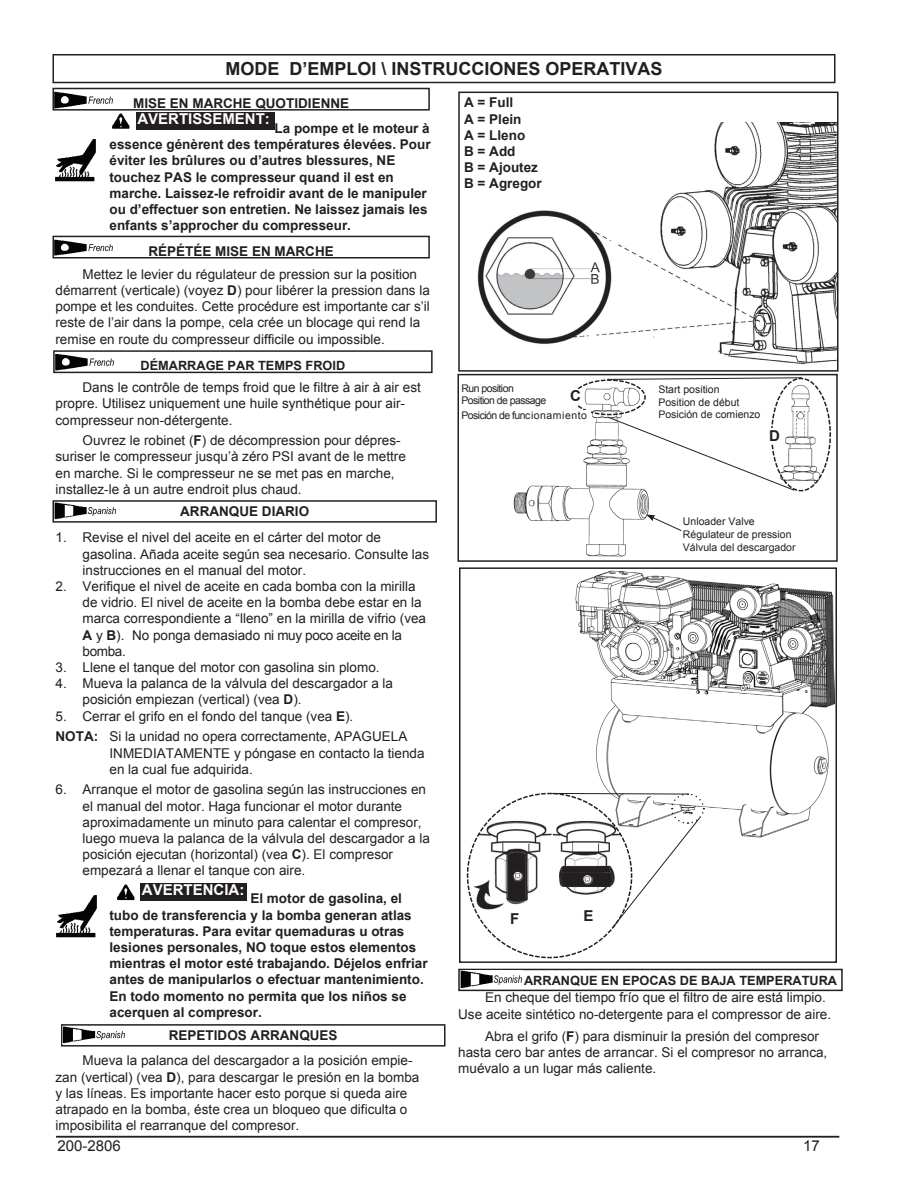
<style>
.page{position:relative;width:918px;height:1188px;background:#fff}
.page>*{position:absolute;margin:0;border:0;box-sizing:border-box;transform-origin:0 0}
.t1{font:700 18px "Arial";color:#231f20}
.t2{font:700 15px "Arial";color:#fff}
.t3{font:15px "Arial";color:#231f20}
.t4{font:700 15px "Arial";color:#231f20}
.t5{font:13.5px/16.2px "Arial";color:#231f20}
.t6{font:700 13.5px/16.2px "Arial";color:#231f20}
.t7{font:700 12.75px "Arial";color:#231f20}
.t8{font:10.5px/12.6px "Arial";color:#231f20}
.t9{font:10.5px/12.6px "Arial";letter-spacing:-.05em;color:#231f20}
.s1{font-weight:700}
</style>
<div class="page">
<hr style="left:56px;top:1136px;width:783px;height:1px;background:#231f20">
<div style="left:52px;top:54px;width:784px;height:29px;border:2px solid #231f20"></div>
<img style="left:112px;top:113px;width:18px;height:16px">
<img style="left:56px;top:139px;width:40px;height:43px">
<div style="left:136px;top:112px;width:139px;height:18px;background:#231f20"></div>
<img style="left:117px;top:884px;width:18px;height:17px">
<img style="left:56px;top:895px;width:41px;height:43px">
<div style="left:140px;top:883px;width:107px;height:18px;background:#231f20"></div>
<div style="left:52px;top:500px;width:385px;height:23px;border:2px solid #231f20"></div>
<img style="left:54px;top:502px;width:62px;height:18px">
<div style="left:61px;top:1024px;width:385px;height:23px;border:2px solid #231f20"></div>
<img style="left:63px;top:1026px;width:62px;height:17px">
<div style="left:52px;top:88px;width:378px;height:23px;border:2px solid #231f20"></div>
<img style="left:55px;top:92px;width:58px;height:16px">
<div style="left:52px;top:236px;width:378px;height:23px;border:2px solid #231f20"></div>
<img style="left:55px;top:240px;width:58px;height:16px">
<img style="left:477px;top:123px;width:358px;height:242px">
<div style="left:458px;top:92px;width:380px;height:280px;border:2px solid #231f20"></div>
<div style="left:458px;top:374px;width:380px;height:188px;border:2px solid #231f20"></div>
<img style="left:513px;top:485px;width:138px;height:72px">
<svg style="left:646px;top:515px;width:36px;height:16px"></svg>
<div style="left:460px;top:383px;width:88px;height:26px;background:#fff"></div>
<div style="left:460px;top:410px;width:131px;height:15px;background:#fff"></div>
<div style="left:463px;top:96px;width:110px;height:112px;background:#fff"></div>
<div style="left:53px;top:350px;width:380px;height:23px;border:2px solid #231f20"></div>
<img style="left:55px;top:354px;width:59px;height:17px">
<div style="left:458px;top:969px;width:385px;height:22px;border:2px solid #231f20"></div>
<img style="left:460px;top:971px;width:62px;height:17px">
<img style="left:575px;top:570px;width:259px;height:267px">
<div style="left:459px;top:567px;width:378px;height:396px;border:2px solid #231f20"></div>
<svg style="left:466px;top:792px;width:239px;height:167px"></svg>
<div style="left:509px;top:912px;width:15px;height:20px;background:#fff"></div>
<div style="left:582px;top:909px;width:16px;height:18px;background:#fff"></div>
<svg style="left:572px;top:377px;width:259px;height:115px"></svg>
<h1 class="t1" style="left:225px;top:57px;width:439px">MODE D’EMPLOI \ INSTRUCCIONES OPERATIVAS</h1>
<p class="t2" style="left:137px;top:109px;width:134px">AVERTISSEMENT:</p>
<p class="t6" style="left:110px;top:121px;width:323px;text-indent:165px">La pompe et le moteur à essence génèrent des températures élevées. Pour éviter les brûlures ou d’autres blessures, NE touchez PAS le compresseur quand il est en marche. Laissez-le refroidir avant de le manipuler ou d’effectuer son entretien. Ne laissez jamais les enfants s’approcher du compresseur.</p>
<p class="t5" style="left:56px;top:266px;width:376px;text-indent:27px">Mettez le levier du régulateur de pression sur la position démarrent (verticale) (voyez <span class="s1">D</span>) pour libérer la pression dans la pompe et les conduites. Cette procédure est importante car s’il reste de l’air dans la pompe, cela crée un blocage qui rend la remise en route du compresseur difficile ou impossible.</p>
<p class="t5" style="left:56px;top:379px;width:367px;text-indent:27px">Dans le contrôle de temps froid que le filtre à air à air est propre. Utilisez uniquement une huile synthétique pour air&shy;compresseur non-détergente.</p>
<p class="t5" style="left:56px;top:433px;width:352px;text-indent:27px">Ouvrez le robinet (<span class="s1">F</span>) de décompression pour dépres&shy;suriser le compresseur jusqu’à zéro PSI avant de le mettre en marche. Si le compresseur ne se met pas en marche, installez-le à un autre endroit plus chaud.</p>
<p class="t5" style="left:83px;top:530px;width:348px;text-indent:-27px">1. Revise el nivel del aceite en el cárter del motor de gasolina. Añada aceite según sea necesario. Consulte las instrucciones en el manual del motor.</p>
<p class="t5" style="left:83px;top:578px;width:345px;text-indent:-27px">2. Verifique el nivel de aceite en cada bomba con la mirilla de vidrio. El nivel de aceite en la bomba debe estar en la marca correspondiente a “lleno” en la mirilla de vifrio (vea <span class="s1">A</span> y <span class="s1">B</span>). No ponga demasiado ni muy poco aceite en la bomba.</p>
<p class="t5" style="left:56px;top:659px;width:326px">3. Llene el tanque del motor con gasolina sin plomo.</p>
<p class="t5" style="left:83px;top:676px;width:312px;text-indent:-27px">4. Mueva la palanca de la válvula del descargador a la posición empiezan (vertical) (vea <span class="s1">D</span>).</p>
<p class="t5" style="left:56px;top:706px;width:353px;line-height:20.7px">5. Cerrar el grifo en el fondo del tanque (vea <span class="s1">E</span>).<br><span class="s1">NOTA:</span> Si la unidad no opera correctamente, APAGUELA</p>
<p class="t5" style="left:110px;top:745px;width:317px">INMEDIATAMENTE y póngase en contacto la tienda en la cual fue adquirida.</p>
<p class="t5" style="left:83px;top:782px;width:349px;text-indent:-27px">6. Arranque el motor de gasolina según las instrucciones en el manual del motor. Haga funcionar el motor durante aproximadamente un minuto para calentar el compresor, luego mueva la palanca de la válvula del descargador a la posición ejecutan (horizontal) (vea <span class="s1">C</span>). El compresor empezará a llenar el tanque con aire.</p>
<p class="t2" style="left:142px;top:880px;width:104px">AVERTENCIA:</p>
<p class="t6" style="left:109px;top:891px;width:320px;text-indent:141px">El motor de gasolina, el tubo de transferencia y la bomba generan atlas temperaturas. Para evitar quemaduras u otras lesiones personales, NO toque estos elementos mientras el motor esté trabajando. Déjelos enfriar antes de manipularlos o efectuar mantenimiento.<br>En todo momento no permita que los niños se acerquen al compresor.</p>
<p class="t5" style="left:55px;top:1053px;width:365px;text-indent:27px">Mueva la palanca del descargador a la posición empie&shy;zan (vertical) (vea <span class="s1">D</span>), para descargar le presión en la bomba y las líneas. Es importante hacer esto porque si queda aire atrapado en la bomba, éste crea un bloqueo que dificulta o imposibilita el rearranque del compresor.</p>
<p class="t6" style="left:464px;top:95px;width:79px">A = Full<br>A = Plein<br>A = Lleno<br>B = Add<br>B = Ajoutez<br>B = Agregor</p>
<p class="t6" style="left:133px;top:95px;width:218px">MISE EN MARCHE QUOTIDIENNE</p>
<p class="t6" style="left:149px;top:243px;width:187px">RÉPÉTÉE MISE EN MARCHE</p>
<p class="t7" style="left:141px;top:357px;width:206px">DÉMARRAGE PAR TEMPS FROID</p>
<p class="t9" style="left:461px;top:382px;width:87px">Run position<br>Position de passage</p>
<p class="t9" style="left:461px;top:409px;width:127px">Posición de funcionamiento</p>
<p class="t8" style="left:658px;top:383px;width:104px">Start position<br>Position de début<br>Posición de comienzo</p>
<p class="t4" style="left:570px;top:386px;width:12px">C</p>
<p class="t4" style="left:769px;top:426px;width:12px">D</p>
<p class="t6" style="left:180px;top:504px;width:130px">ARRANQUE DIARIO</p>
<p class="t8" style="left:683px;top:515px;width:114px">Unloader Valve<br>Régulateur de pression<br>Válvula del descargador</p>
<p class="t4" style="left:510px;top:909px;width:11px">F</p>
<p class="t4" style="left:584px;top:906px;width:12px">E</p>
<p class="t7" style="left:524px;top:972px;width:315px">ARRANQUE EN EPOCAS DE BAJA TEMPERATURA</p>
<p class="t5" style="left:458px;top:990px;width:374px;text-indent:27px">En cheque del tiempo frío que el filtro de aire está limpio.<br>Use aceite sintético no-detergente para el compressor de aire.</p>
<p class="t5" style="left:458px;top:1028px;width:371px;text-indent:27px">Abra el grifo (<span class="s1">F</span>) para disminuir la presión del compresor hasta cero bar antes de arrancar. Si el compresor no arranca, muévalo a un lugar más caliente.</p>
<p class="t6" style="left:169px;top:1028px;width:170px">REPETIDOS ARRANQUES</p>
<p class="t3" style="left:57px;top:1136px;width:65px">200-2806</p>
<p class="t3" style="left:803px;top:1136px;width:18px">17</p>
</div>
